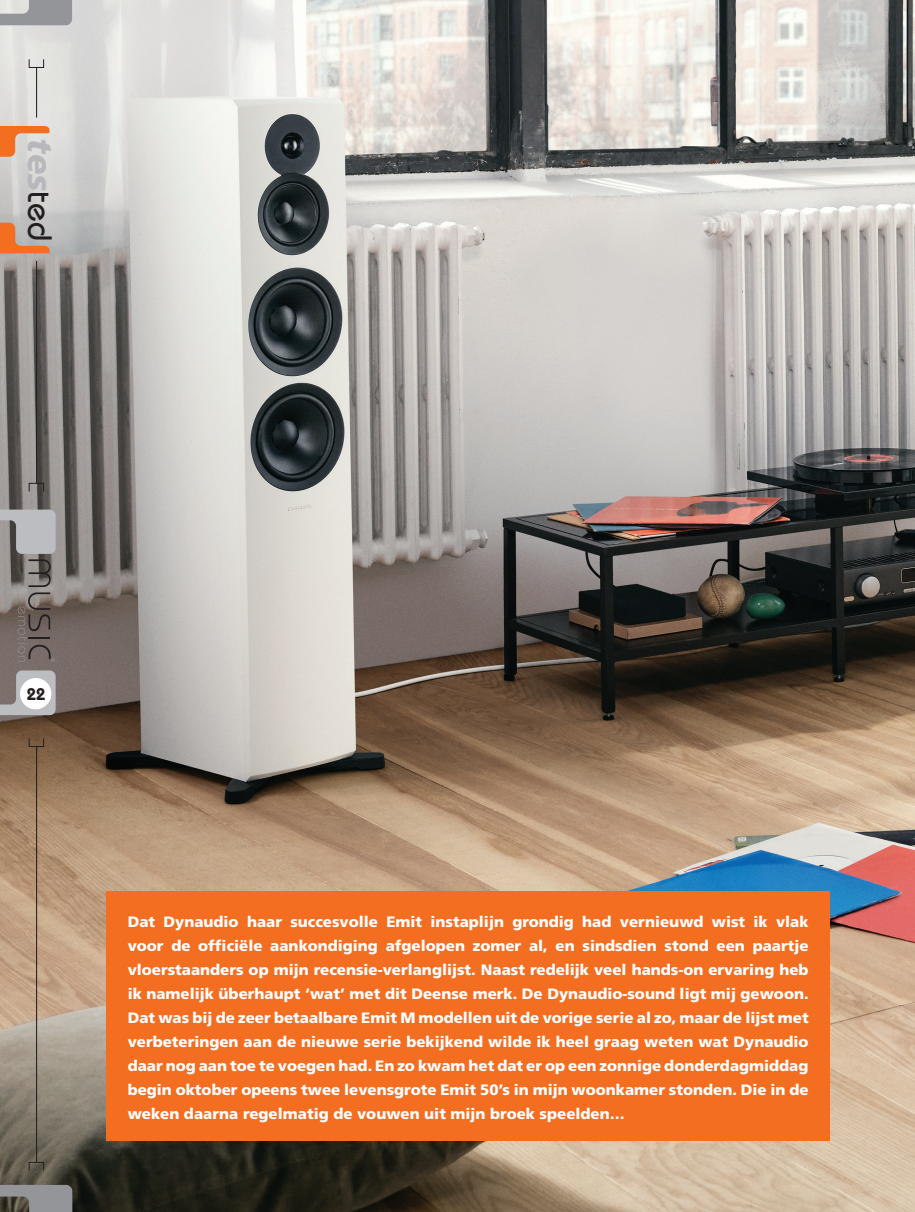
<style>
.page{position:relative;width:915px;height:1212px;background:#fff}
.page>*{position:absolute;margin:0;border:0;box-sizing:border-box;transform-origin:0 0}
.t1{font:italic 900 33.9px "Frutiger";color:#b7b8bb}
.t2{font:600 16.95px "Bauhaus";color:#231f20}
.t3{font:900 15px/24px "Frutiger";color:#fff;text-align:justify}
.s1{font-family:"Bauhaus";font-weight:500;font-style:normal;color:#231f20}
</style>
<div class="page">
<img style="left:0;top:0;width:914px;height:1212px">
<div style="left:106px;top:891px;width:723px;height:249px;background:#f36e21"></div>
<svg style="left:0;top:0;width:72px;height:25px;background:#a4a6a7"></svg>
<svg style="left:0;top:670px;width:56px;height:45px;background:#a6a3a3"></svg>
<svg style="left:0;top:1185px;width:72px;height:27px;background:#828281"></svg>
<hr style="left:36px;top:67px;width:1px;height:51px;background:#231f20">
<div style="left:29px;top:59px;width:15px;height:9px;border:1px solid #231f20"></div>
<hr style="left:36px;top:746px;width:1px;height:416px;background:#231f20">
<div style="left:29px;top:738px;width:15px;height:9px;border:1px solid #231f20"></div>
<div style="left:29px;top:1162px;width:15px;height:9px;border:1px solid #231f20"></div>
<div style="left:20px;top:678px;width:31px;height:31px;background:#fff;border-radius:50%"></div>
<div style="left:29px;top:483px;width:15px;height:9px;border:1px solid #231f20"></div>
<hr style="left:36px;top:261px;width:1px;height:222px;background:#231f20">
<svg style="left:0;top:223px;width:49px;height:30px"></svg>
<svg style="left:0;top:126px;width:49px;height:31px;background:#e7a883"></svg>
<svg style="left:0;top:510px;width:56px;height:152px;background:#87807e"></svg>
<h1 class="t1" style="left:60px;top:138px;width:104px;rotate:90deg">tes<span class="s1">ted</span></h1>
<p class="t2" style="left:27px;top:684px;width:20px">22</p>
<p class="t3" style="left:128px;top:909px;width:682px">Dat Dynaudio haar succesvolle Emit instaplijn grondig had vernieuwd wist ik vlak voor de officiële aankondiging afgelopen zomer al, en sindsdien stond een paartje vloerstaanders op mijn recensie-verlanglijst. Naast redelijk veel hands-on ervaring heb ik namelijk überhaupt ‘wat’ met dit Deense merk. De Dynaudio-sound ligt mij gewoon.<br>Dat was bij de zeer betaalbare Emit M modellen uit de vorige serie al zo, maar de lijst met verbeteringen aan de nieuwe serie bekijkend wilde ik heel graag weten wat Dynaudio daar nog aan toe te voegen had. En zo kwam het dat er op een zonnige donderdagmiddag begin oktober opeens twee levensgrote Emit 50’s in mijn woonkamer stonden. Die in de weken daarna regelmatig de vouwen uit mijn broek speelden…</p>
</div>
